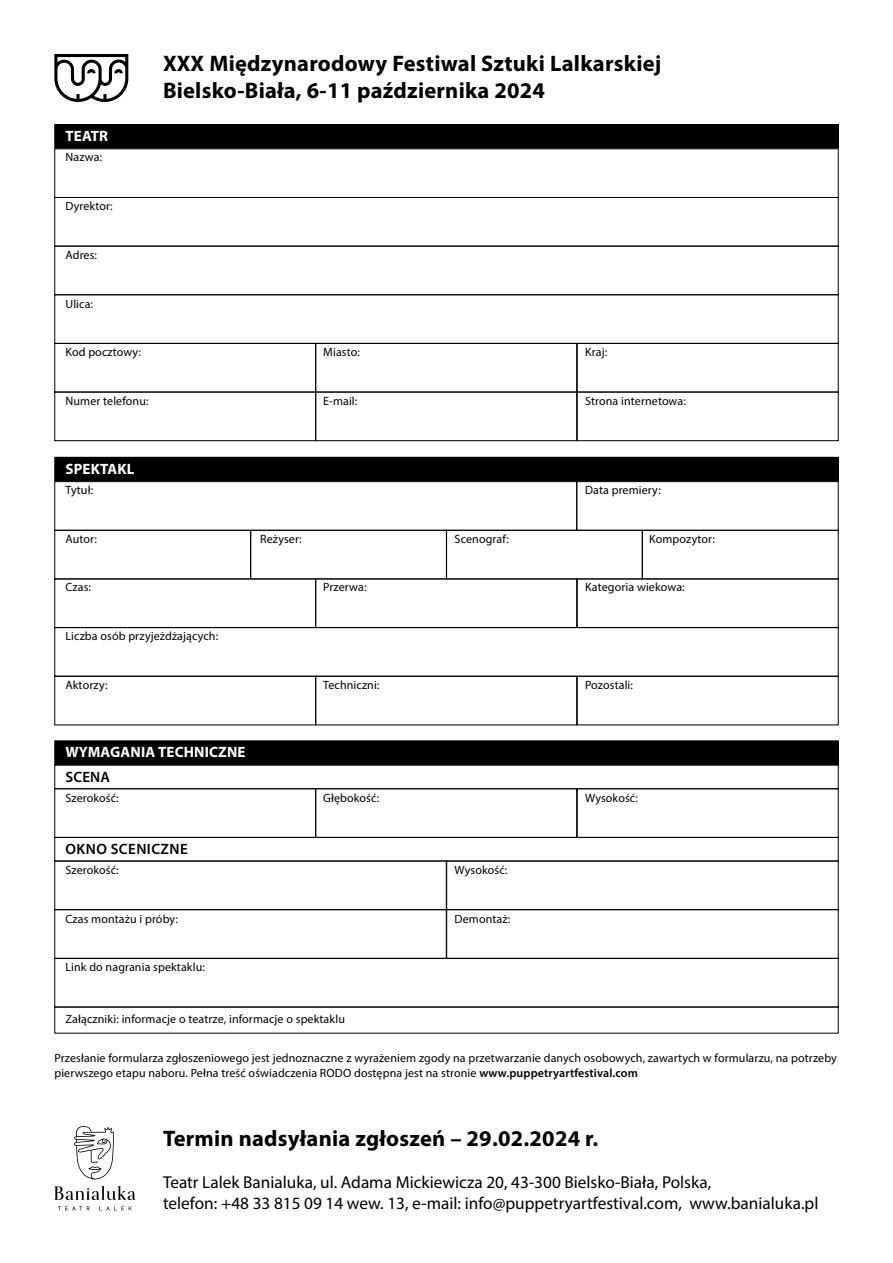
<style>
.page{position:relative;width:893px;height:1263px;background:#fff}
.page>*{position:absolute;margin:0;border:0;box-sizing:border-box;transform-origin:0 0}
.t1{font:700 22.5px/27px "Myriad Pro";letter-spacing:.01em;color:#000}
.t2{font:17.25px/20.7px "Myriad Pro";color:#000}
.t3{font:700 15px "Myriad Pro";letter-spacing:.01em;color:#fff}
.t4{font:600 15px "Myriad Pro";letter-spacing:.03em;color:#000}
.t5{font:12px/14.4px "Myriad Pro";letter-spacing:.01em;color:#000}
.s1{font-weight:600}
</style>
<div class="page">
<div style="left:55px;top:124px;width:783px;height:24px;background:#000"></div>
<div style="left:55px;top:457px;width:783px;height:24px;background:#000"></div>
<div style="left:55px;top:741px;width:783px;height:23px;background:#000"></div>
<div style="left:54px;top:740px;width:785px;height:25px;border:1px solid #000"></div>
<div style="left:54px;top:148px;width:785px;height:50px;border:1px solid #000"></div>
<div style="left:54px;top:481px;width:523px;height:50px;border:1px solid #000"></div>
<div style="left:576px;top:481px;width:263px;height:50px;border:1px solid #000"></div>
<div style="left:54px;top:197px;width:785px;height:49px;border:1px solid #000"></div>
<div style="left:54px;top:530px;width:197px;height:49px;border:1px solid #000"></div>
<div style="left:250px;top:530px;width:197px;height:49px;border:1px solid #000"></div>
<div style="left:446px;top:530px;width:197px;height:49px;border:1px solid #000"></div>
<div style="left:642px;top:530px;width:197px;height:49px;border:1px solid #000"></div>
<div style="left:54px;top:246px;width:785px;height:49px;border:1px solid #000"></div>
<div style="left:54px;top:294px;width:785px;height:50px;border:1px solid #000"></div>
<div style="left:54px;top:343px;width:262px;height:49px;border:1px solid #000"></div>
<div style="left:54px;top:392px;width:262px;height:49px;border:1px solid #000"></div>
<div style="left:54px;top:578px;width:262px;height:50px;border:1px solid #000"></div>
<div style="left:54px;top:676px;width:262px;height:49px;border:1px solid #000"></div>
<div style="left:54px;top:788px;width:262px;height:50px;border:1px solid #000"></div>
<div style="left:54px;top:861px;width:393px;height:49px;border:1px solid #000"></div>
<div style="left:54px;top:909px;width:393px;height:50px;border:1px solid #000"></div>
<div style="left:54px;top:1007px;width:785px;height:26px;border:1px solid #000"></div>
<div style="left:315px;top:343px;width:262px;height:49px;border:1px solid #000"></div>
<div style="left:315px;top:392px;width:262px;height:49px;border:1px solid #000"></div>
<div style="left:315px;top:578px;width:262px;height:50px;border:1px solid #000"></div>
<div style="left:315px;top:676px;width:262px;height:49px;border:1px solid #000"></div>
<div style="left:315px;top:788px;width:262px;height:50px;border:1px solid #000"></div>
<div style="left:446px;top:861px;width:393px;height:49px;border:1px solid #000"></div>
<div style="left:446px;top:909px;width:393px;height:50px;border:1px solid #000"></div>
<div style="left:577px;top:343px;width:262px;height:49px;border:1px solid #000"></div>
<div style="left:577px;top:392px;width:262px;height:49px;border:1px solid #000"></div>
<div style="left:577px;top:578px;width:262px;height:50px;border:1px solid #000"></div>
<div style="left:577px;top:676px;width:262px;height:49px;border:1px solid #000"></div>
<div style="left:577px;top:788px;width:262px;height:50px;border:1px solid #000"></div>
<svg style="left:54px;top:54px;width:74px;height:48px"></svg>
<svg style="left:58px;top:1206px;width:74px;height:4px"></svg>
<svg style="left:74px;top:1126px;width:40px;height:53px"></svg>
<svg style="left:54px;top:1186px;width:81px;height:14px"></svg>
<p class="t3" style="left:65px;top:126px;width:44px">TEATR</p>
<p class="t5" style="left:65px;top:149px;width:38px">Nazwa:</p>
<p class="t5" style="left:65px;top:198px;width:49px">Dyrektor:</p>
<p class="t5" style="left:65px;top:247px;width:33px">Adres:</p>
<p class="t5" style="left:65px;top:296px;width:29px">Ulica:</p>
<p class="t5" style="left:65px;top:345px;width:77px">Kod pocztowy:</p>
<h1 class="t1" style="left:163px;top:49px;width:500px">XXX Międzynarodowy Festiwal Sztuki Lalkarskiej<br>Bielsko-Biała, 6-11 października 2024</h1>
<p class="t5" style="left:323px;top:345px;width:38px">Miasto:</p>
<p class="t5" style="left:585px;top:345px;width:24px">Kraj:</p>
<p class="t5" style="left:65px;top:394px;width:85px">Numer telefonu:</p>
<p class="t5" style="left:323px;top:394px;width:36px">E-mail:</p>
<p class="t5" style="left:585px;top:394px;width:102px">Strona internetowa:</p>
<p class="t3" style="left:65px;top:459px;width:71px">SPEKTAKL</p>
<p class="t5" style="left:65px;top:482px;width:29px">Tytuł:</p>
<p class="t5" style="left:585px;top:482px;width:77px">Data premiery:</p>
<p class="t5" style="left:65px;top:531px;width:33px">Autor:</p>
<p class="t5" style="left:260px;top:531px;width:43px">Reżyser:</p>
<p class="t5" style="left:455px;top:531px;width:56px">Scenograf:</p>
<p class="t5" style="left:649px;top:531px;width:67px">Kompozytor:</p>
<p class="t5" style="left:65px;top:580px;width:27px">Czas:</p>
<p class="t5" style="left:323px;top:580px;width:45px">Przerwa:</p>
<p class="t5" style="left:585px;top:580px;width:101px">Kategoria wiekowa:</p>
<p class="t5" style="left:65px;top:629px;width:154px">Liczba osób przyjeżdżających:</p>
<p class="t5" style="left:65px;top:678px;width:44px">Aktorzy:</p>
<p class="t3" style="left:65px;top:742px;width:182px">WYMAGANIA TECHNICZNE</p>
<p class="t4" style="left:65px;top:767px;width:46px">SCENA</p>
<p class="t5" style="left:65px;top:790px;width:55px">Szerokość:</p>
<p class="t4" style="left:66px;top:839px;width:124px">OKNO SCENICZNE</p>
<p class="t5" style="left:65px;top:862px;width:55px">Szerokość:</p>
<p class="t5" style="left:65px;top:911px;width:114px">Czas montażu i próby:</p>
<p class="t5" style="left:65px;top:960px;width:141px">Link do nagrania spektaklu:</p>
<p class="t5" style="left:323px;top:678px;width:58px">Techniczni:</p>
<p class="t5" style="left:323px;top:790px;width:57px">Głębokość:</p>
<p class="t5" style="left:455px;top:862px;width:54px">Wysokość:</p>
<p class="t5" style="left:455px;top:911px;width:57px">Demontaż:</p>
<p class="t5" style="left:585px;top:678px;width:49px">Pozostali:</p>
<p class="t5" style="left:585px;top:790px;width:54px">Wysokość:</p>
<p class="t5" style="left:65px;top:1012px;width:281px">Załączniki: informacje o teatrze, informacje o spektaklu</p>
<p class="t5" style="left:54px;top:1051px;width:784px">Przesłanie formularza zgłoszeniowego jest jednoznaczne z wyrażeniem zgody na przetwarzanie danych osobowych, zawartych w formularzu, na potrzeby pierwszego etapu naboru. Pełna treść oświadczenia RODO dostępna jest na stronie <span class="s1">www.puppetryartfestival.com</span></p>
<h1 class="t1" style="left:163px;top:1124px;width:437px">Termin nadsyłania zgłoszeń – 29.02.2024 r.</h1>
<h2 class="t2" style="left:163px;top:1171px;width:657px">Teatr Lalek Banialuka, ul. Adama Mickiewicza 20, 43-300 Bielsko-Biała, Polska,<br>telefon: +48 33 815 09 14 wew. 13, e-mail: info@puppetryartfestival.com, www.banialuka.pl</h2>
</div>
